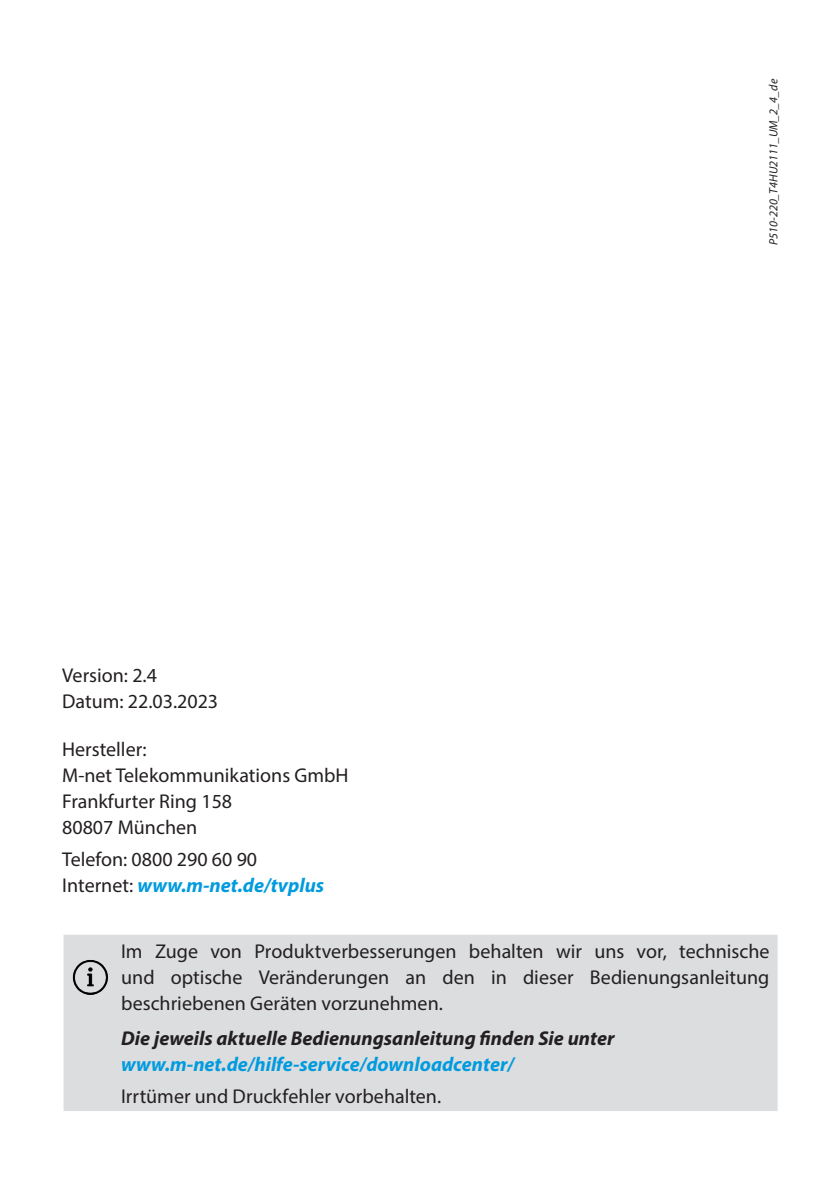
<style>
.page{position:relative;width:840px;height:1191px;background:#fff}
.page>*{position:absolute;margin:0;border:0;box-sizing:border-box;transform-origin:0 0}
.t1{font:20px/26px "Myriad Pro";color:#231f20}
.t2{font:italic 700 20px "Myriad Pro";color:#231f20}
.t3{font:italic 700 20px "Myriad Pro";color:#009bde}
.t4{font:italic 12px "Myriad Pro";color:#231f20}
.s1{font-weight:700;font-style:italic;color:#009bde}
</style>
<div class="page">
<div style="left:63px;top:934px;width:714px;height:177px;background:#dcdddf"></div>
<img style="left:70px;top:958px;width:41px;height:37px">
<p class="t1" style="left:62px;top:662px;width:157px">Version: 2.4<br>Datum: 22.03.2023</p>
<p class="t1" style="left:62px;top:736px;width:288px">Hersteller:<br>M-net Telekommunikations GmbH<br>Frankfurter Ring 158<br>80807 München</p>
<p class="t1" style="left:62px;top:846px;width:263px">Telefon: 0800 290 60 90<br>Internet: <span class="s1">www.m-net.de/tvplus</span></p>
<p class="t4" style="left:765px;top:245px;width:167px;rotate:-90deg">P510-220_T4HU2111_UM_2_4_de</p>
<p class="t1" style="left:121px;top:937px;width:649px;text-align:justify">Im Zuge von Produktverbesserungen behalten wir uns vor, technische und optische Veränderungen an den in dieser Bedienungsanleitung beschriebenen Geräten vorzunehmen.</p>
<p class="t2" style="left:121px;top:1025px;width:494px">Die jeweils aktuelle Bedienungsanleitung finden Sie unter</p>
<p class="t3" style="left:121px;top:1051px;width:394px">www.m-net.de/hilfe-service/downloadcenter/</p>
<p class="t1" style="left:121px;top:1083px;width:321px">Irrtümer und Druckfehler vorbehalten.</p>
</div>
